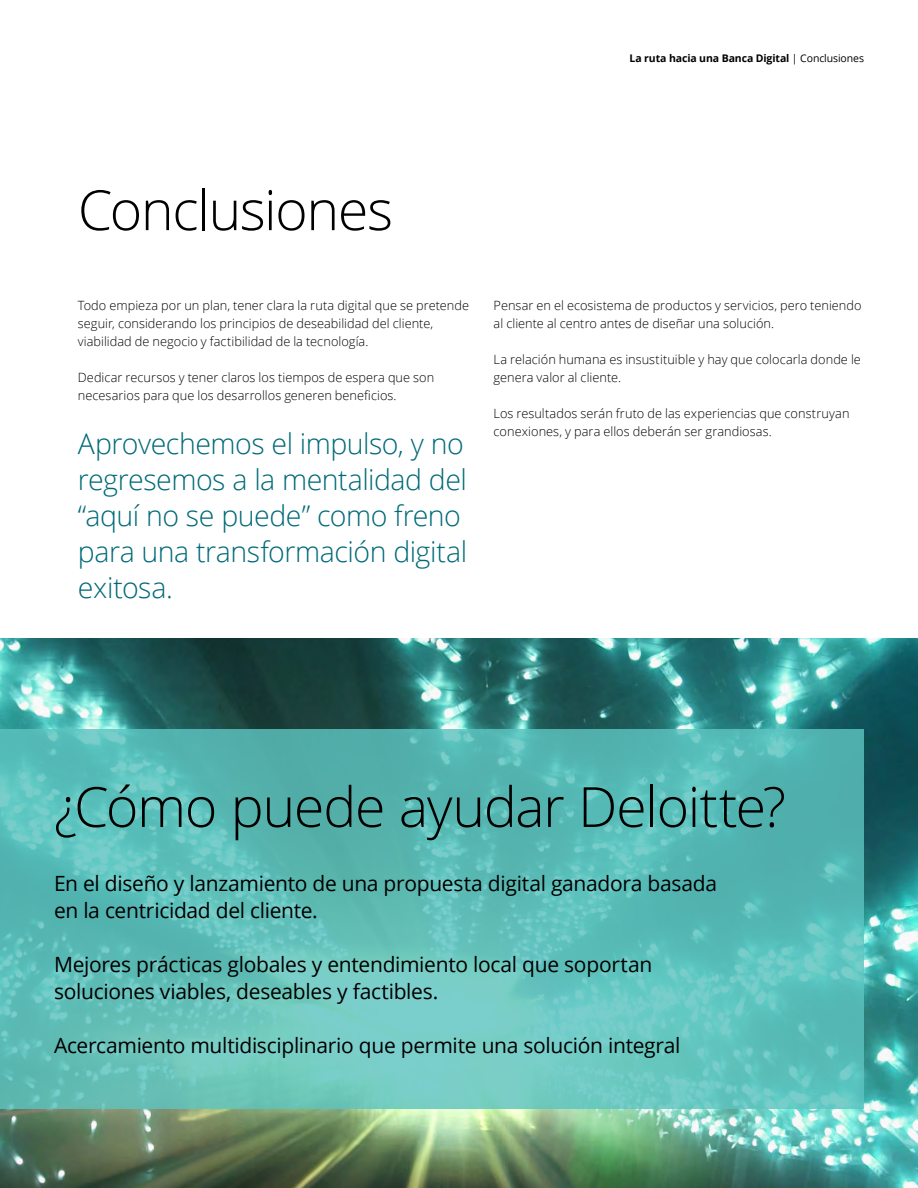
<style>
.page{position:relative;width:918px;height:1188px;background:#fff}
.page>*{position:absolute;margin:0;border:0;box-sizing:border-box;transform-origin:0 0}
.t1{font:300 55.5px "Open Sans";letter-spacing:-.025em;color:#000}
.t2{font:300 28.5px/36px "Open Sans";letter-spacing:-.015em;color:#006a77}
.t3{font:21px/27px "Open Sans";letter-spacing:-.015em;color:#000}
.t4{font:300 12.75px/18px "Open Sans";letter-spacing:.005em;color:#000}
.t5{font:700 10.5px "Open Sans";letter-spacing:-.01em;color:#000}
.s1{font-weight:400}
</style>
<div class="page">
<img style="left:0;top:638px;width:918px;height:550px">
<svg style="left:0;top:729px;width:863px;height:379px;background:#60bfb9"></svg>
<p class="t5" style="left:630px;top:51px;width:236px">La ruta hacia una Banca Digital <span class="s1">| Conclusiones</span></p>
<h1 class="t1" style="left:78px;top:172px;width:317px">Conclusiones</h1>
<p class="t4" style="left:78px;top:296px;width:393px">Todo empieza por un plan, tener clara la ruta digital que se pretende seguir, considerando los principios de deseabilidad del cliente, viabilidad de negocio y factibilidad de la tecnología.</p>
<p class="t4" style="left:78px;top:368px;width:358px">Dedicar recursos y tener claros los tiempos de espera que son necesarios para que los desarrollos generen beneficios.</p>
<h2 class="t2" style="left:78px;top:425px;width:391px">Aprovechemos el impulso, y no regresemos a la mentalidad del “aquí no se puede” como freno para una transformación digital exitosa.</h2>
<p class="t4" style="left:494px;top:296px;width:369px">Pensar en el ecosistema de productos y servicios, pero teniendo al cliente al centro antes de diseñar una solución.</p>
<p class="t4" style="left:494px;top:350px;width:369px">La relación humana es insustituible y hay que colocarla donde le genera valor al cliente.</p>
<p class="t4" style="left:494px;top:404px;width:357px">Los resultados serán fruto de las experiencias que construyan conexiones, y para ellos deberán ser grandiosas.</p>
<h1 class="t1" style="left:54px;top:769px;width:733px">¿Cómo puede ayudar Deloitte?</h1>
<h3 class="t3" style="left:54px;top:869px;width:665px">En el diseño y lanzamiento de una propuesta digital ganadora basada en la centricidad del cliente.</h3>
<h3 class="t3" style="left:54px;top:950px;width:600px">Mejores prácticas globales y entendimiento local que soportan soluciones viables, deseables y factibles.</h3>
<h3 class="t3" style="left:54px;top:1031px;width:628px">Acercamiento multidisciplinario que permite una solución integral</h3>
</div>
